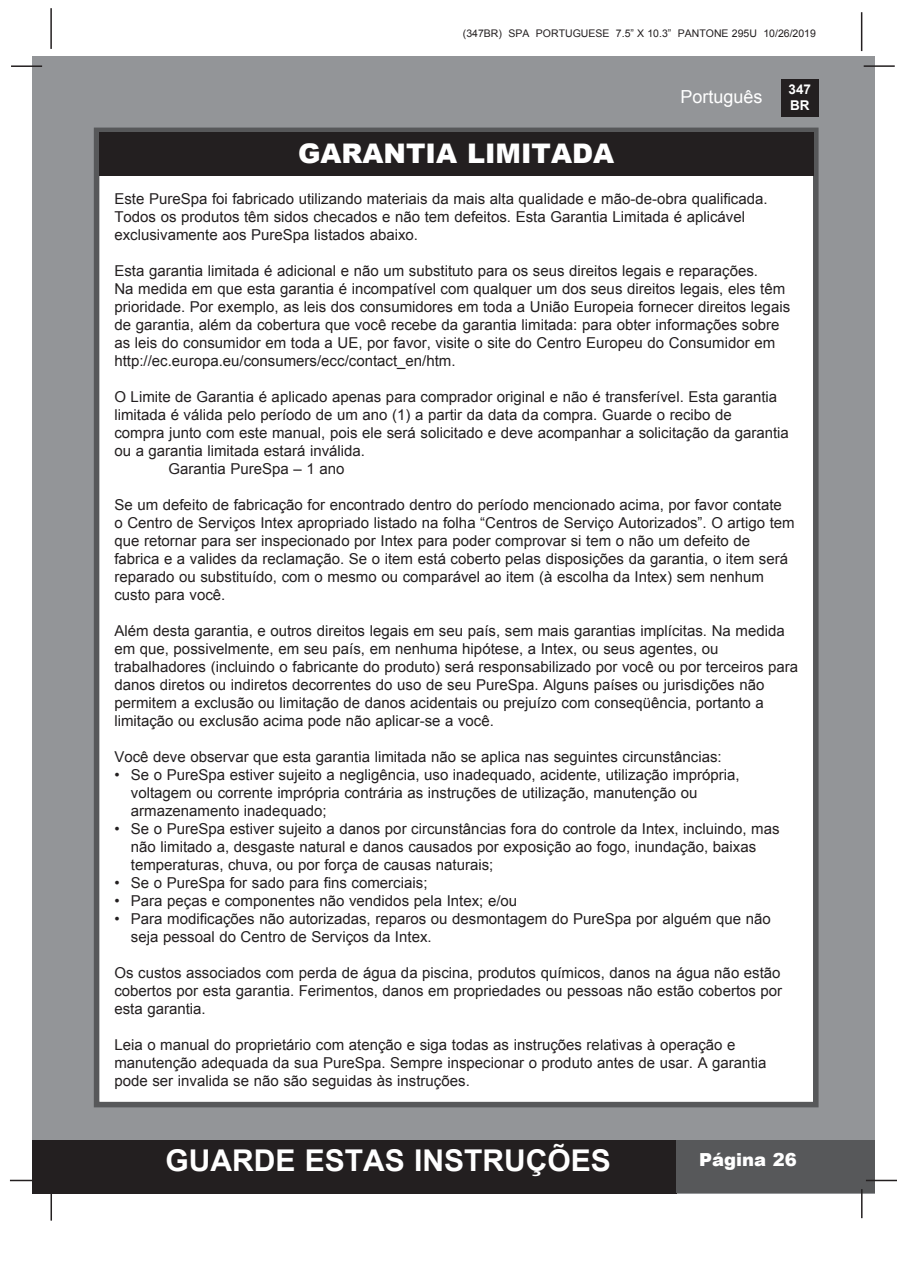
<style>
.page{position:relative;width:897px;height:1264px;background:#fff}
.page>*{position:absolute;margin:0;border:0;box-sizing:border-box;transform-origin:0 0}
.t1{font:700 30px "Arial";color:#fff}
.t2{font:900 27px "Arial";color:#fff}
.t3{font:18px "Arial";color:#fff}
.t4{font:900 18px "Arial";color:#fff}
.t5{font:15px/18px "Arial";color:#231f20}
.t6{font:700 13.5px/16.2px "Arial";color:#fff}
.t7{font:10.5px "Arial";color:#231f20}
</style>
<div class="page">
<div style="left:33px;top:56px;width:842px;height:1137px;background:#939598"></div>
<div style="left:780px;top:79px;width:38px;height:38px;background:#231f20"></div>
<hr style="left:863px;top:65px;width:31px;height:2px;background:#231f20">
<hr style="left:50px;top:8px;width:2px;height:41px;background:#231f20">
<hr style="left:860px;top:12px;width:2px;height:39px;background:#231f20">
<div style="left:33px;top:1140px;width:644px;height:53px;background:#231f20"></div>
<div style="left:676px;top:1140px;width:199px;height:53px;background:#57585a"></div>
<hr style="left:865px;top:1179px;width:31px;height:2px;background:#231f20">
<hr style="left:860px;top:1189px;width:2px;height:29px;background:#231f20">
<hr style="left:50px;top:1190px;width:2px;height:30px;background:#231f20">
<hr style="left:10px;top:1179px;width:31px;height:2px;background:#231f20">
<hr style="left:11px;top:65px;width:31px;height:2px;background:#231f20">
<div style="left:94px;top:128px;width:724px;height:979px;background:#fff;border:6px solid #57585a"></div>
<div style="left:99px;top:132px;width:714px;height:44px;background:#231f20"></div>
<p class="t7" style="left:463px;top:27px;width:354px">(347BR) SPA PORTUGUESE 7.5” X 10.3” PANTONE 295U 10/26/2019</p>
<p class="t3" style="left:680px;top:85px;width:84px">Português</p>
<p class="t6" style="left:788px;top:81px;width:24px">347<br>BR</p>
<p class="t2" style="left:298px;top:134px;width:317px">GARANTIA LIMITADA</p>
<p class="t5" style="left:114px;top:190px;width:654px">Este PureSpa foi fabricado utilizando materiais da mais alta qualidade e mão-de-obra qualificada.<br>Todos os produtos têm sidos checados e não tem defeitos. Esta Garantia Limitada é aplicável</p>
<p class="t5" style="left:114px;top:226px;width:305px">exclusivamente aos PureSpa listados abaixo.</p>
<p class="t5" style="left:114px;top:262px;width:645px">Esta garantia limitada é adicional e não um substituto para os seus direitos legais e reparações.</p>
<p class="t5" style="left:114px;top:280px;width:677px">Na medida em que esta garantia é incompatível com qualquer um dos seus direitos legais, eles têm prioridade. Por exemplo, as leis dos consumidores em toda a União Europeia fornecer direitos legais de garantia, além da cobertura que você recebe da garantia limitada: para obter informações sobre</p>
<p class="t5" style="left:114px;top:334px;width:662px">as leis do consumidor em toda a UE, por favor, visite o site do Centro Europeu do Consumidor em</p>
<p class="t5" style="left:114px;top:352px;width:343px">http://ec.europa.eu/consumers/ecc/contact_en/htm.</p>
<p class="t5" style="left:114px;top:388px;width:664px">O Limite de Garantia é aplicado apenas para comprador original e não é transferível. Esta garantia limitada é válida pelo período de um ano (1) a partir da data da compra. Guarde o recibo de</p>
<p class="t5" style="left:114px;top:424px;width:676px">compra junto com este manual, pois ele será solicitado e deve acompanhar a solicitação da garantia ou a garantia limitada estará inválida.</p>
<p class="t5" style="left:168px;top:460px;width:177px">Garantia PureSpa – 1 ano</p>
<p class="t5" style="left:114px;top:496px;width:669px">Se um defeito de fabricação for encontrado dentro do período mencionado acima, por favor contate</p>
<p class="t5" style="left:114px;top:514px;width:681px">o Centro de Serviços Intex apropriado listado na folha “Centros de Serviço Autorizados”. O artigo tem</p>
<p class="t5" style="left:114px;top:532px;width:675px">que retornar para ser inspecionado por Intex para poder comprovar si tem o não um defeito de fabrica e a valides da reclamação. Se o item está coberto pelas disposições da garantia, o item será reparado ou substituído, com o mesmo ou comparável ao item (à escolha da Intex) sem nenhum custo para você.</p>
<p class="t5" style="left:114px;top:622px;width:685px">Além desta garantia, e outros direitos legais em seu país, sem mais garantias implícitas. Na medida em que, possivelmente, em seu país, em nenhuma hipótese, a Intex, ou seus agentes, ou trabalhadores (incluindo o fabricante do produto) será responsabilizado por você ou por terceiros para danos diretos ou indiretos decorrentes do uso de seu PureSpa. Alguns países ou jurisdições não permitem a exclusão ou limitação de danos acidentais ou prejuízo com conseqüência, portanto a limitação ou exclusão acima pode não aplicar-se a você.</p>
<p class="t5" style="left:114px;top:748px;width:608px">Você deve observar que esta garantia limitada não se aplica nas seguintes circunstâncias:</p>
<p class="t5" style="left:131px;top:766px;width:610px;text-indent:-16px">• Se o PureSpa estiver sujeito a negligência, uso inadequado, acidente, utilização imprópria, voltagem ou corrente imprópria contrária as instruções de utilização, manutenção ou armazenamento inadequado;</p>
<p class="t5" style="left:131px;top:820px;width:650px;text-indent:-16px">• Se o PureSpa estiver sujeito a danos por circunstâncias fora do controle da Intex, incluindo, mas não limitado a, desgaste natural e danos causados por exposição ao fogo, inundação, baixas temperaturas, chuva, ou por força de causas naturais;</p>
<p class="t5" style="left:114px;top:874px;width:314px">• Se o PureSpa for sado para fins comerciais;</p>
<p class="t5" style="left:114px;top:892px;width:404px">• Para peças e componentes não vendidos pela Intex; e/ou</p>
<p class="t5" style="left:131px;top:910px;width:641px;text-indent:-16px">• Para modificações não autorizadas, reparos ou desmontagem do PureSpa por alguém que não seja pessoal do Centro de Serviços da Intex.</p>
<p class="t5" style="left:114px;top:964px;width:669px;text-align:justify">Os custos associados com perda de água da piscina, produtos químicos, danos na água não estão cobertos por esta garantia. Ferimentos, danos em propriedades ou pessoas não estão cobertos por esta garantia.</p>
<p class="t5" style="left:114px;top:1036px;width:653px">Leia o manual do proprietário com atenção e siga todas as instruções relativas à operação e manutenção adequada da sua PureSpa. Sempre inspecionar o produto antes de usar. A garantia pode ser invalida se não são seguidas às instruções.</p>
<h1 class="t1" style="left:165px;top:1141px;width:447px">GUARDE ESTAS INSTRUÇÕES</h1>
<p class="t4" style="left:699px;top:1147px;width:99px">Página 26</p>
</div>
